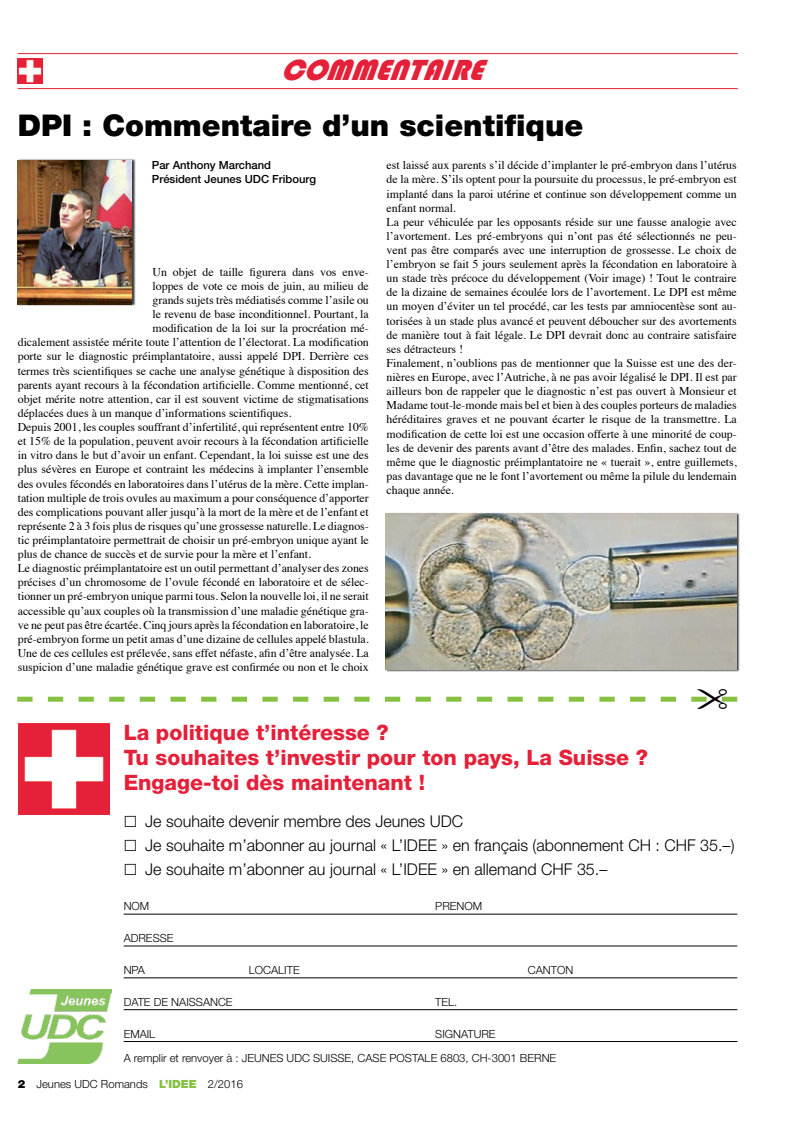
<style>
.page{position:relative;width:791px;height:1134px;background:#fff}
.page>*{position:absolute;margin:0;border:0;box-sizing:border-box;transform-origin:0 0}
.t1{font:900 30px "Helvetica Neue";color:#000}
.t2{font:italic 30px "Bauhaus 93";color:#e52039}
.t3{font:800 21.25px/25px "Helvetica Neue";color:#e52039}
.t4{font:300 16.25px/23.8px "Helvetica Neue";color:#000}
.t5{font:11.88px/14.1px "Times";color:#000}
.t6{font:300 11.25px/24.8px "Helvetica Neue";color:#000}
.t7{font:500 11.25px/14.1px "Helvetica Neue";color:#000}
.s1{font-weight:900}
.s2{font-weight:900;color:#86c142}
</style>
<div class="page">
<div style="left:18px;top:159px;width:117px;height:147px;background:#000;opacity:.75"></div>
<img style="left:18px;top:161px;width:114px;height:143px">
<hr style="left:18px;top:53px;width:719px;height:1px;background:#e52039">
<hr style="left:18px;top:88px;width:719px;height:1px;background:#e52039">
<img style="left:18px;top:59px;width:25px;height:25px">
<hr style="left:124px;top:914px;width:613px;height:1px;background:#000">
<hr style="left:124px;top:946px;width:613px;height:1px;background:#000">
<hr style="left:124px;top:977px;width:613px;height:1px;background:#000">
<hr style="left:124px;top:1009px;width:613px;height:1px;background:#000">
<hr style="left:124px;top:1041px;width:613px;height:1px;background:#000">
<img style="left:18px;top:723px;width:91px;height:91px">
<img style="left:18px;top:990px;width:93px;height:73px">
<div style="left:385px;top:513px;width:354px;height:159px;background:#000;opacity:.75"></div>
<img style="left:385px;top:513px;width:351px;height:156px">
<svg style="left:17px;top:696px;width:720px;height:6px"></svg>
<h1 class="t2" style="left:280px;top:54px;width:216px">COMMENTAIRE</h1>
<h1 class="t1" style="left:18px;top:107px;width:567px">DPI : Commentaire d’un scientifique</h1>
<p class="t7" style="left:152px;top:158px;width:166px">Par Anthony Marchand<br>Président Jeunes UDC Fribourg</p>
<p class="t5" style="left:152px;top:264px;width:218px">Un objet de taille figurera dans vos enve-</p>
<p class="t5" style="left:152px;top:278px;width:218px">loppes de vote ce mois de juin, au milieu de</p>
<p class="t5" style="left:152px;top:292px;width:218px">grands sujets très médiatisés comme l’asile ou</p>
<p class="t5" style="left:152px;top:306px;width:218px">le revenu de base inconditionnel. Pourtant, la</p>
<p class="t5" style="left:152px;top:320px;width:218px">modification de la loi sur la procréation mé-</p>
<p class="t5" style="left:18px;top:334px;width:352px">dicalement assistée mérite toute l’attention de l’électorat. La modification</p>
<p class="t5" style="left:18px;top:348px;width:352px">porte sur le diagnostic préimplantatoire, aussi appelé DPI. Derrière ces</p>
<p class="t5" style="left:18px;top:362px;width:352px">termes très scientifiques se cache une analyse génétique à disposition des</p>
<p class="t5" style="left:18px;top:377px;width:352px">parents ayant recours à la fécondation artificielle. Comme mentionné, cet</p>
<p class="t5" style="left:18px;top:391px;width:352px">objet mérite notre attention, car il est souvent victime de stigmatisations</p>
<p class="t5" style="left:18px;top:405px;width:275px">déplacées dues à un manque d’informations scientifiques.</p>
<p class="t5" style="left:18px;top:419px;width:352px">Depuis 2001, les couples souffrant d’infertilité, qui représentent entre 10%</p>
<p class="t5" style="left:18px;top:433px;width:352px">et 15% de la population, peuvent avoir recours à la fécondation artificielle</p>
<p class="t5" style="left:18px;top:447px;width:352px">in vitro dans le but d’avoir un enfant. Cependant, la loi suisse est une des</p>
<p class="t5" style="left:18px;top:461px;width:352px">plus sévères en Europe et contraint les médecins à implanter l’ensemble</p>
<p class="t5" style="left:18px;top:475px;width:352px">des ovules fécondés en laboratoires dans l’utérus de la mère. Cette implan-</p>
<p class="t5" style="left:18px;top:490px;width:352px">tation multiple de trois ovules au maximum a pour conséquence d’apporter</p>
<p class="t5" style="left:18px;top:504px;width:352px">des complications pouvant aller jusqu’à la mort de la mère et de l’enfant et</p>
<p class="t5" style="left:18px;top:518px;width:352px">représente 2 à 3 fois plus de risques qu’une grossesse naturelle. Le diagnos-</p>
<p class="t5" style="left:18px;top:532px;width:352px">tic préimplantatoire permettrait de choisir un pré-embryon unique ayant le</p>
<p class="t5" style="left:18px;top:546px;width:295px">plus de chance de succès et de survie pour la mère et l’enfant.</p>
<p class="t5" style="left:18px;top:560px;width:352px">Le diagnostic préimplantatoire est un outil permettant d’analyser des zones</p>
<p class="t5" style="left:18px;top:574px;width:352px">précises d’un chromosome de l’ovule fécondé en laboratoire et de sélec-</p>
<p class="t5" style="left:18px;top:588px;width:352px">tionner un pré-embryon unique parmi tous. Selon la nouvelle loi, il ne serait</p>
<p class="t5" style="left:18px;top:602px;width:352px">accessible qu’aux couples où la transmission d’une maladie génétique gra-</p>
<p class="t5" style="left:18px;top:617px;width:352px">ve ne peut pas être écartée. Cinq jours après la fécondation en laboratoire, le</p>
<p class="t5" style="left:18px;top:631px;width:352px">pré-embryon forme un petit amas d’une dizaine de cellules appelé blastula.</p>
<p class="t5" style="left:18px;top:645px;width:352px">Une de ces cellules est prélevée, sans effet néfaste, afin d’être analysée. La</p>
<p class="t5" style="left:18px;top:659px;width:352px">suspicion d’une maladie génétique grave est confirmée ou non et le choix</p>
<p class="t5" style="left:386px;top:157px;width:351px">est laissé aux parents s’il décide d’implanter le pré-embryon dans l’utérus de la mère. S’ils optent pour la poursuite du processus, le pré-embryon est implanté dans la paroi utérine et continue son développement comme un enfant normal.<br>La peur véhiculée par les opposants réside sur une fausse analogie avec l’avortement. Les pré-embryons qui n’ont pas été sélectionnés ne peu&shy;vent pas être comparés avec une interruption de grossesse. Le choix de l’embryon se fait 5 jours seulement après la fécondation en laboratoire à un stade très précoce du développement (Voir image) ! Tout le contraire de la dizaine de semaines écoulée lors de l’avortement. Le DPI est même un moyen d’éviter un tel procédé, car les tests par amniocentèse sont au&shy;torisées à un stade plus avancé et peuvent déboucher sur des avortements de manière tout à fait légale. Le DPI devrait donc au contraire satisfaire ses détracteurs !<br>Finalement, n’oublions pas de mentionner que la Suisse est une des der&shy;nières en Europe, avec l’Autriche, à ne pas avoir légalisé le DPI. Il est par ailleurs bon de rappeler que le diagnostic n’est pas ouvert à Monsieur et Madame tout-le-monde mais bel et bien à des couples porteurs de maladies héréditaires graves et ne pouvant écarter le risque de la transmettre. La modification de cette loi est une occasion offerte à une minorité de coup&shy;les de devenir des parents avant d’être des malades. Enfin, sachez tout de même que le diagnostic préimplantatoire ne « tuerait », entre guillemets, pas davantage que ne le font l’avortement ou même la pilule du lendemain chaque année.</p>
<h2 class="t3" style="left:124px;top:719px;width:525px">La politique t’intéresse ?<br>Tu souhaites t’investir pour ton pays, La Suisse ?<br>Engage-toi dès maintenant !</h2>
<h3 class="t4" style="left:145px;top:809px;width:590px">Je souhaite devenir membre des Jeunes UDC<br>Je souhaite m’abonner au journal « L’IDEE » en français (abonnement CH : CHF 35.–)<br>Je souhaite m’abonner au journal « L’IDEE » en allemand CHF 35.–</h3>
<p class="t6" style="left:124px;top:894px;width:27px">NOM</p>
<p class="t6" style="left:435px;top:894px;width:48px">PRENOM</p>
<p class="t6" style="left:124px;top:925px;width:51px">ADRESSE</p>
<p class="t6" style="left:124px;top:957px;width:23px">NPA</p>
<p class="t6" style="left:249px;top:957px;width:52px">LOCALITE</p>
<p class="t6" style="left:527px;top:957px;width:47px">CANTON</p>
<p class="t6" style="left:124px;top:989px;width:110px">DATE DE NAISSANCE</p>
<p class="t6" style="left:435px;top:989px;width:24px">TEL.</p>
<p class="t6" style="left:124px;top:1021px;width:33px">EMAIL</p>
<p class="t6" style="left:124px;top:1021px;width:434px;text-indent:311px">SIGNATURE<br>A remplir et renvoyer à : JEUNES UDC SUISSE, CASE POSTALE 6803, CH-3001 BERNE</p>
<p class="t6" style="left:18px;top:1071px;width:227px"><span class="s1">2</span> Jeunes UDC Romands <span class="s2">L’IDEE</span> 2/2016</p>
</div>
